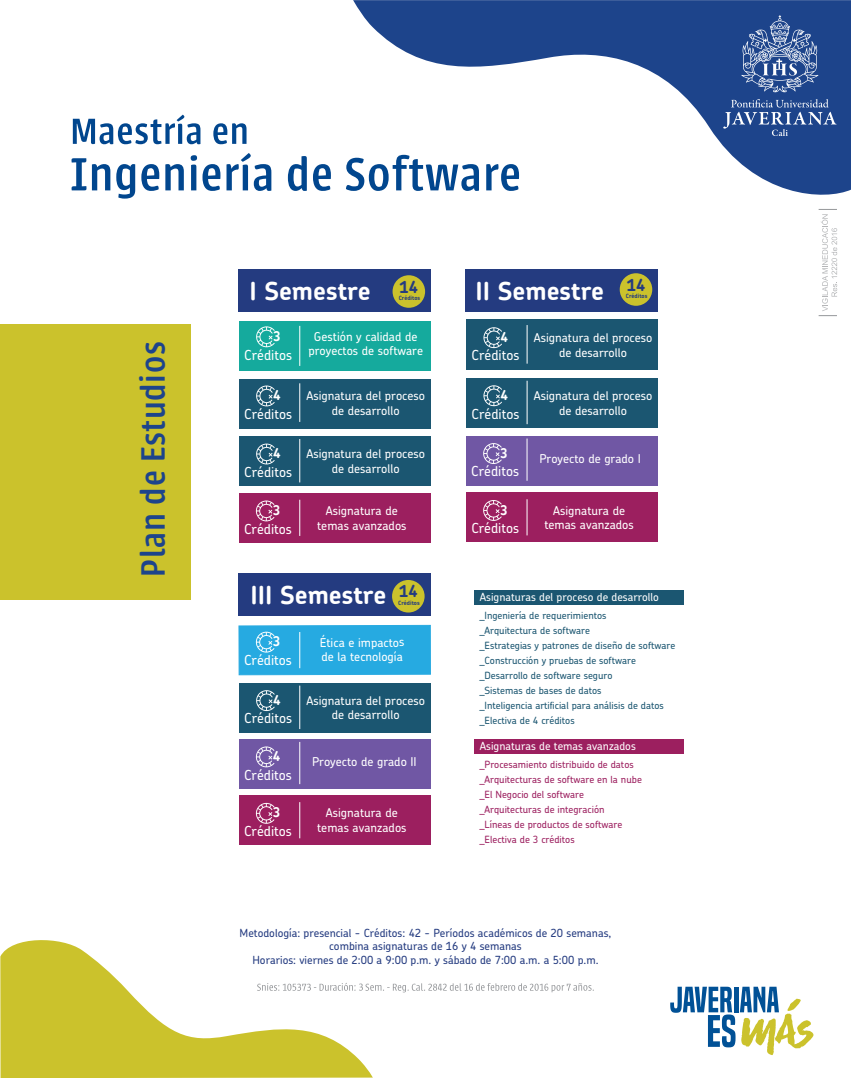
<style>
.page{position:relative;width:851px;height:1078px;background:#fff}
.page>*{position:absolute;margin:0;border:0;box-sizing:border-box;transform-origin:0 0}
.t1{font:500 37.35px "Urbana";letter-spacing:.02em;color:#1d448b}
.t2{font:700 25px "Chevin";color:#fff}
.t3{font:700 16.6px "Chevin";color:#243b80}
.t4{font:500 13.8px "Chevin";color:#fff}
.t5{font:700 13.6px "Chevin";color:#fff}
.t6{font:500 12.2px/14.7px "Chevin";color:#fff;text-align:center}
.t7{font:500 11.2px/13.4px "Chevin Pro";color:#243b80;text-align:center}
.t8{font:500 11.2px "Chevin";color:#fff}
.t9{font:500 9.95px/14.9px "Chevin";color:#1b5671}
.t10{font:500 9.95px/14.9px "Chevin";color:#9c1f5f}
.t11{font:700 5.85px "Chevin";color:#243b80}
</style>
<div class="page">
<div style="left:473px;top:739px;width:210px;height:14px;background:#9c1f5f"></div>
<svg style="left:373px;top:983px;width:220px;height:9px"></svg>
<svg style="left:0;top:940px;width:373px;height:137px;fill:#cbc22c"></svg>
<svg style="left:353px;top:0;width:497px;height:195px"></svg>
<svg style="left:670px;top:986px;width:143px;height:68px"></svg>
<svg style="left:723px;top:15px;width:113px;height:121px;background:#3d5e9b"></svg>
<svg style="left:821px;top:214px;width:16px;height:97px"></svg>
<svg style="left:73px;top:115px;width:127px;height:29px"></svg>
<svg style="left:213px;top:123px;width:33px;height:21px"></svg>
<svg style="left:71px;top:158px;width:15px;height:32px"></svg>
<svg style="left:92px;top:164px;width:18px;height:26px"></svg>
<svg style="left:116px;top:164px;width:19px;height:34px"></svg>
<svg style="left:141px;top:164px;width:18px;height:27px"></svg>
<svg style="left:165px;top:164px;width:19px;height:26px"></svg>
<svg style="left:191px;top:155px;width:29px;height:36px"></svg>
<svg style="left:226px;top:153px;width:45px;height:38px"></svg>
<svg style="left:288px;top:156px;width:19px;height:35px"></svg>
<svg style="left:313px;top:164px;width:18px;height:27px"></svg>
<svg style="left:346px;top:155px;width:133px;height:36px"></svg>
<svg style="left:486px;top:164px;width:33px;height:27px"></svg>
<div style="left:0;top:324px;width:191px;height:275px;background:#cbc22c"></div>
<div style="left:239px;top:269px;width:192px;height:43px;background:#243b80"></div>
<div style="left:239px;top:321px;width:191px;height:49px;background:#15aa9d"></div>
<hr style="left:299px;top:326px;width:1px;height:40px;background:#fff">
<svg style="left:256px;top:326px;width:19px;height:21px"></svg>
<div style="left:239px;top:379px;width:191px;height:49px;background:#1b5671"></div>
<hr style="left:299px;top:383px;width:1px;height:39px;background:#fff">
<svg style="left:256px;top:385px;width:19px;height:21px"></svg>
<div style="left:239px;top:436px;width:191px;height:50px;background:#1b5671"></div>
<hr style="left:299px;top:439px;width:1px;height:43px;background:#fff">
<svg style="left:256px;top:443px;width:19px;height:21px"></svg>
<div style="left:466px;top:319px;width:191px;height:51px;background:#1b5671"></div>
<hr style="left:526px;top:325px;width:1px;height:38px;background:#fff">
<svg style="left:483px;top:327px;width:19px;height:21px"></svg>
<div style="left:466px;top:378px;width:191px;height:50px;background:#1b5671"></div>
<hr style="left:526px;top:380px;width:1px;height:44px;background:#fff">
<svg style="left:483px;top:385px;width:19px;height:21px"></svg>
<div style="left:465px;top:269px;width:192px;height:42px;background:#243b80"></div>
<div style="left:466px;top:436px;width:191px;height:49px;background:#7057a4"></div>
<hr style="left:526px;top:438px;width:1px;height:42px;background:#fff">
<svg style="left:483px;top:443px;width:18px;height:21px"></svg>
<svg style="left:238px;top:624px;width:193px;height:51px;background:#2fade2"></svg>
<div style="left:239px;top:573px;width:192px;height:43px;background:#243b80"></div>
<div style="left:239px;top:493px;width:191px;height:49px;background:#9c1f5f"></div>
<hr style="left:299px;top:499px;width:1px;height:37px;background:#fff">
<svg style="left:256px;top:500px;width:18px;height:21px"></svg>
<div style="left:239px;top:683px;width:191px;height:49px;background:#1b5671"></div>
<hr style="left:299px;top:685px;width:1px;height:43px;background:#fff">
<svg style="left:256px;top:690px;width:19px;height:21px"></svg>
<div style="left:239px;top:739px;width:191px;height:49px;background:#7057a4"></div>
<hr style="left:299px;top:741px;width:1px;height:43px;background:#fff">
<svg style="left:256px;top:746px;width:18px;height:21px"></svg>
<div style="left:239px;top:795px;width:191px;height:49px;background:#9c1f5f"></div>
<hr style="left:299px;top:802px;width:1px;height:36px;background:#fff">
<svg style="left:256px;top:802px;width:18px;height:21px"></svg>
<div style="left:466px;top:492px;width:191px;height:50px;background:#9c1f5f"></div>
<hr style="left:526px;top:499px;width:1px;height:36px;background:#fff">
<svg style="left:483px;top:500px;width:18px;height:20px"></svg>
<div style="left:474px;top:590px;width:209px;height:14px;background:#1b5671"></div>
<div style="left:619px;top:273px;width:33px;height:33px;background:#cbc22c;border-radius:50%"></div>
<div style="left:392px;top:275px;width:33px;height:33px;background:#cbc22c;border-radius:50%"></div>
<div style="left:392px;top:580px;width:32px;height:32px;background:#cbc22c;border-radius:50%"></div>
<h1 class="t1" style="left:133px;top:576px;width:236px;rotate:-90deg">Plan de Estudios</h1>
<h2 class="t2" style="left:249px;top:274px;width:123px">I Semestre</h2>
<h3 class="t3" style="left:399px;top:276px;width:20px">14</h3>
<p class="t11" style="left:398px;top:294px;width:23px">Créditos</p>
<p class="t5" style="left:273px;top:327px;width:9px">3</p>
<p class="t6" style="left:308px;top:328px;width:116px">Gestión y calidad de proyectos de software</p>
<p class="t4" style="left:244px;top:345px;width:49px">Créditos</p>
<p class="t5" style="left:273px;top:386px;width:9px">4</p>
<p class="t6" style="left:306px;top:388px;width:120px">Asignatura del proceso de desarrollo</p>
<p class="t4" style="left:244px;top:405px;width:49px">Créditos</p>
<p class="t5" style="left:273px;top:444px;width:9px">4</p>
<p class="t6" style="left:306px;top:446px;width:120px">Asignatura del proceso de desarrollo</p>
<p class="t4" style="left:244px;top:463px;width:49px">Créditos</p>
<p class="t5" style="left:273px;top:501px;width:9px">3</p>
<p class="t6" style="left:317px;top:503px;width:91px">Asignatura de temas avanzados</p>
<p class="t4" style="left:244px;top:519px;width:49px">Créditos</p>
<h2 class="t2" style="left:250px;top:578px;width:137px">III Semestre</h2>
<h3 class="t3" style="left:399px;top:580px;width:20px">14</h3>
<p class="t11" style="left:398px;top:599px;width:23px">Créditos</p>
<p class="t5" style="left:273px;top:632px;width:9px">3</p>
<p class="t6" style="left:320px;top:634px;width:86px;text-align:left">Ética e impactos de la tecnología</p>
<p class="t4" style="left:244px;top:650px;width:49px">Créditos</p>
<p class="t5" style="left:273px;top:690px;width:9px">4</p>
<p class="t6" style="left:306px;top:692px;width:120px">Asignatura del proceso de desarrollo</p>
<p class="t4" style="left:244px;top:709px;width:49px">Créditos</p>
<p class="t5" style="left:273px;top:747px;width:9px">4</p>
<p class="t4" style="left:244px;top:765px;width:49px">Créditos</p>
<p class="t6" style="left:312px;top:754px;width:106px">Proyecto de grado II</p>
<p class="t5" style="left:273px;top:803px;width:9px">3</p>
<p class="t6" style="left:317px;top:805px;width:91px">Asignatura de temas avanzados</p>
<p class="t4" style="left:244px;top:822px;width:49px">Créditos</p>
<h2 class="t2" style="left:475px;top:274px;width:130px">II Semestre</h2>
<h3 class="t3" style="left:626px;top:274px;width:20px">14</h3>
<p class="t11" style="left:625px;top:292px;width:23px">Créditos</p>
<p class="t5" style="left:500px;top:328px;width:9px">4</p>
<p class="t6" style="left:533px;top:330px;width:120px">Asignatura del proceso de desarrollo</p>
<p class="t4" style="left:471px;top:346px;width:49px">Créditos</p>
<p class="t5" style="left:500px;top:386px;width:9px">4</p>
<p class="t6" style="left:533px;top:388px;width:120px">Asignatura del proceso de desarrollo</p>
<p class="t4" style="left:471px;top:404px;width:49px">Créditos</p>
<p class="t5" style="left:500px;top:443px;width:9px">3</p>
<p class="t4" style="left:471px;top:462px;width:49px">Créditos</p>
<p class="t6" style="left:539px;top:451px;width:103px">Proyecto de grado I</p>
<p class="t5" style="left:500px;top:500px;width:9px">3</p>
<p class="t6" style="left:544px;top:502px;width:91px">Asignatura de temas avanzados</p>
<p class="t4" style="left:471px;top:519px;width:49px">Créditos</p>
<p class="t8" style="left:480px;top:589px;width:181px">Asignaturas del proceso de desarrollo</p>
<p class="t9" style="left:480px;top:608px;width:197px">_Ingeniería de requerimientos<br>_Arquitectura de software<br>_Estrategias y patrones de diseño de software _Construcción y pruebas de software _Desarrollo de software seguro<br>_Sistemas de bases de datos<br>_Inteligencia artificial para análisis de datos _Electiva de 4 créditos</p>
<p class="t10" style="left:480px;top:756px;width:163px">_Procesamiento distribuido de datos _Arquitecturas de software en la nube _El Negocio del software _Arquitecturas de integración<br>_Líneas de productos de software _Electiva de 3 créditos</p>
<p class="t8" style="left:480px;top:738px;width:157px">Asignaturas de temas avanzados</p>
<p class="t7" style="left:239px;top:925px;width:373px">Metodología: presencial - Créditos: 42 - Períodos académicos de 20 semanas, combina asignaturas de 16 y 4 semanas<br>Horarios: viernes de 2:00 a 9:00 p.m. y sábado de 7:00 a.m. a 5:00 p.m.</p>
</div>
